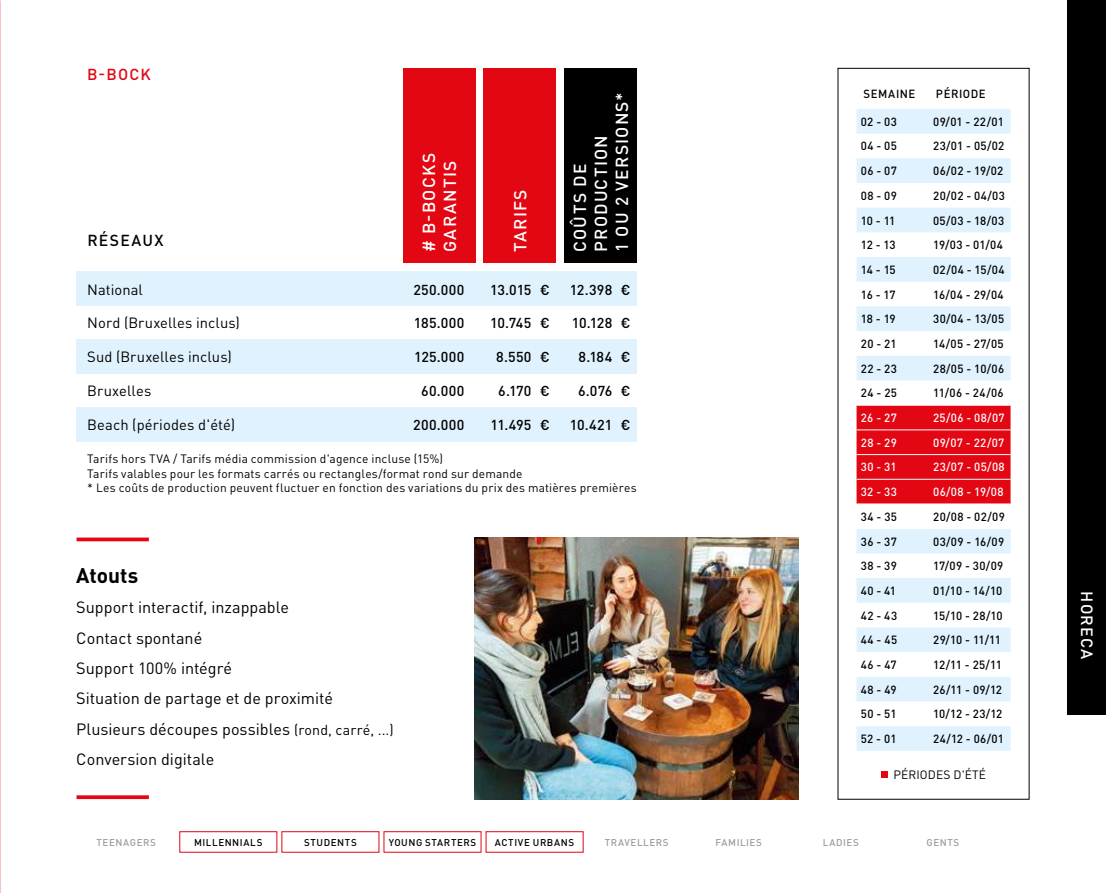
<style>
.page{position:relative;width:1106px;height:893px;background:#fff}
.page>*{position:absolute;margin:0;border:0;box-sizing:border-box;transform-origin:0 0}
.t1{font:700 21px "DINOT";color:#000}
.t2{font:500 17.25px/21px "DINOT";letter-spacing:.07em;color:#fff}
.t3{font:16.2px/30.3px "DINOT";color:#000}
.t4{font:500 16.2px "DINOT";letter-spacing:.07em;color:#fff}
.t5{font:500 15.75px "DINOT";letter-spacing:.085em;color:#000}
.t6{font:500 15.75px "DINOT";color:#e30613}
.t7{font:14.7px "DINOT";letter-spacing:.005em;color:#000}
.t8{font:500 14.25px "DINOT";letter-spacing:.015em;color:#000}
.t9{font:12px/14.4px "DINOT";letter-spacing:.015em;color:#000}
.t10{font:500 11.7px "DINOT";letter-spacing:.03em;color:#000}
.t11{font:500 11.7px "DINOT";letter-spacing:.035em;color:#fff}
.t12{font:500 9.75px "DINOT";letter-spacing:.065em;color:#000}
.t13{font:500 9.75px "DINOT";letter-spacing:.065em;color:#9d9d9c}
.s1{font-size:14.25px}
</style>
<div class="page">
<div style="left:1067px;top:0;width:39px;height:714px;background:#000"></div>
<div style="left:77px;top:271px;width:560px;height:34px;background:#dff2fd"></div>
<div style="left:77px;top:339px;width:560px;height:34px;background:#dff2fd"></div>
<div style="left:77px;top:407px;width:560px;height:34px;background:#dff2fd"></div>
<div style="left:483px;top:68px;width:73px;height:195px;background:#e30613"></div>
<div style="left:403px;top:68px;width:72px;height:195px;background:#e30613"></div>
<div style="left:564px;top:68px;width:73px;height:195px;background:#000"></div>
<div style="left:179px;top:831px;width:98px;height:22px;border:1px solid #e30613"></div>
<div style="left:281px;top:831px;width:98px;height:22px;border:1px solid #e30613"></div>
<div style="left:383px;top:831px;width:98px;height:22px;border:1px solid #e30613"></div>
<div style="left:485px;top:831px;width:98px;height:22px;border:1px solid #e30613"></div>
<hr style="left:77px;top:538px;width:72px;height:3px;background:#e30613">
<img style="left:475px;top:538px;width:323px;height:261px">
<svg style="left:77px;top:795px;width:72px;height:4px"></svg>
<svg style="left:856px;top:109px;width:154px;height:642px"></svg>
<div style="left:856px;top:406px;width:154px;height:98px;background:#e30613"></div>
<hr style="left:856px;top:430px;width:72px;height:1px;background:#fff">
<hr style="left:928px;top:430px;width:82px;height:1px;background:#fff">
<hr style="left:856px;top:454px;width:72px;height:1px;background:#fff">
<hr style="left:928px;top:454px;width:82px;height:1px;background:#fff">
<hr style="left:856px;top:479px;width:72px;height:1px;background:#fff">
<hr style="left:928px;top:479px;width:82px;height:1px;background:#fff">
<hr style="left:856px;top:504px;width:72px;height:1px;background:#fff">
<hr style="left:928px;top:504px;width:82px;height:1px;background:#fff">
<hr style="left:856px;top:528px;width:72px;height:1px;background:#fff">
<hr style="left:928px;top:528px;width:82px;height:1px;background:#fff">
<hr style="left:856px;top:405px;width:72px;height:1px;background:#fff">
<hr style="left:928px;top:405px;width:82px;height:1px;background:#fff">
<div style="left:881px;top:771px;width:6px;height:7px;background:#e30613"></div>
<h3 class="t6" style="left:87px;top:62px;width:65px">B-BOCK</h3>
<h2 class="t2" style="left:568px;top:252px;width:162px;rotate:-90deg">COÛTS DE<br>PRODUCTION<br>1 OU 2 VERSIONS*</h2>
<h2 class="t2" style="left:417px;top:252px;width:101px;rotate:-90deg"># B-BOCKS<br>GARANTIS</h2>
<h2 class="t2" style="left:508px;top:252px;width:64px;rotate:-90deg">TARIFS</h2>
<h3 class="t5" style="left:87px;top:228px;width:78px">RÉSEAUX</h3>
<p class="t7" style="left:87px;top:278px;width:57px">National</p>
<p class="t7" style="left:87px;top:312px;width:154px">Nord (Bruxelles inclus)</p>
<p class="t7" style="left:87px;top:346px;width:146px">Sud (Bruxelles inclus)</p>
<p class="t7" style="left:87px;top:379px;width:66px">Bruxelles</p>
<p class="t7" style="left:87px;top:413px;width:149px">Beach (périodes d'été)</p>
<p class="t8" style="left:570px;top:278px;width:62px">12.398 €</p>
<p class="t8" style="left:572px;top:312px;width:60px">10.128 €</p>
<p class="t8" style="left:578px;top:346px;width:53px">8.184 €</p>
<p class="t8" style="left:578px;top:380px;width:54px">6.076 €</p>
<p class="t8" style="left:570px;top:413px;width:62px">10.421 €</p>
<p class="t9" style="left:87px;top:451px;width:551px">Tarifs hors TVA / Tarifs média commission d'agence incluse (15%)<br>Tarifs valables pour les formats carrés ou rectangles/format rond sur demande<br>* Les coûts de production peuvent fluctuer en fonction des variations du prix des matières premières</p>
<p class="t8" style="left:413px;top:279px;width:53px">250.000</p>
<p class="t8" style="left:414px;top:312px;width:52px">185.000</p>
<p class="t8" style="left:414px;top:346px;width:52px">125.000</p>
<p class="t8" style="left:421px;top:380px;width:45px">60.000</p>
<p class="t8" style="left:413px;top:413px;width:53px">200.000</p>
<p class="t8" style="left:490px;top:279px;width:61px">13.015 €</p>
<p class="t8" style="left:490px;top:312px;width:61px">10.745 €</p>
<p class="t8" style="left:496px;top:346px;width:55px">8.550 €</p>
<p class="t8" style="left:498px;top:380px;width:53px">6.170 €</p>
<p class="t8" style="left:490px;top:414px;width:61px">11.495 €</p>
<h1 class="t1" style="left:76px;top:559px;width:64px">Atouts</h1>
<h3 class="t3" style="left:76px;top:591px;width:319px">Support interactif, inzappable<br>Contact spontané<br>Support 100% intégré<br>Situation de partage et de proximité<br>Plusieurs découpes possibles <span class="s1">(rond, carré, ...)<br></span>Conversion digitale</h3>
<p class="t10" style="left:863px;top:85px;width:53px">SEMAINE</p>
<p class="t10" style="left:936px;top:85px;width:51px">PÉRIODE</p>
<p class="t10" style="left:860px;top:112px;width:38px">02 - 03</p>
<p class="t10" style="left:933px;top:112px;width:72px">09/01 - 22/01</p>
<p class="t10" style="left:860px;top:137px;width:38px">04 - 05</p>
<p class="t10" style="left:933px;top:137px;width:73px">23/01 - 05/02</p>
<p class="t10" style="left:860px;top:162px;width:38px">06 - 07</p>
<p class="t10" style="left:933px;top:162px;width:72px">06/02 - 19/02</p>
<p class="t10" style="left:860px;top:187px;width:38px">08 - 09</p>
<p class="t10" style="left:933px;top:187px;width:73px">20/02 - 04/03</p>
<p class="t10" style="left:860px;top:211px;width:36px">10 - 11</p>
<p class="t10" style="left:933px;top:211px;width:73px">05/03 - 18/03</p>
<p class="t10" style="left:860px;top:236px;width:36px">12 - 13</p>
<p class="t10" style="left:933px;top:236px;width:71px">19/03 - 01/04</p>
<p class="t10" style="left:860px;top:261px;width:36px">14 - 15</p>
<p class="t10" style="left:933px;top:261px;width:73px">02/04 - 15/04</p>
<p class="t10" style="left:860px;top:285px;width:36px">16 - 17</p>
<p class="t10" style="left:933px;top:285px;width:72px">16/04 - 29/04</p>
<p class="t10" style="left:860px;top:310px;width:36px">18 - 19</p>
<p class="t10" style="left:933px;top:310px;width:73px">30/04 - 13/05</p>
<p class="t10" style="left:860px;top:335px;width:37px">20 - 21</p>
<p class="t10" style="left:933px;top:335px;width:72px">14/05 - 27/05</p>
<p class="t10" style="left:860px;top:359px;width:38px">22 - 23</p>
<p class="t10" style="left:933px;top:359px;width:73px">28/05 - 10/06</p>
<p class="t10" style="left:860px;top:384px;width:38px">24 - 25</p>
<p class="t10" style="left:933px;top:384px;width:72px">11/06 - 24/06</p>
<p class="t11" style="left:860px;top:409px;width:37px">26 - 27</p>
<p class="t11" style="left:933px;top:409px;width:73px">25/06 - 08/07</p>
<p class="t11" style="left:860px;top:433px;width:38px">28 - 29</p>
<p class="t11" style="left:933px;top:433px;width:73px">09/07 - 22/07</p>
<p class="t11" style="left:860px;top:458px;width:37px">30 - 31</p>
<p class="t11" style="left:933px;top:458px;width:73px">23/07 - 05/08</p>
<p class="t11" style="left:860px;top:483px;width:38px">32 - 33</p>
<p class="t11" style="left:933px;top:483px;width:72px">06/08 - 19/08</p>
<p class="t10" style="left:860px;top:508px;width:38px">34 - 35</p>
<p class="t10" style="left:933px;top:508px;width:73px">20/08 - 02/09</p>
<p class="t10" style="left:860px;top:532px;width:38px">36 - 37</p>
<p class="t10" style="left:933px;top:532px;width:72px">03/09 - 16/09</p>
<p class="t10" style="left:860px;top:557px;width:38px">38 - 39</p>
<p class="t10" style="left:933px;top:557px;width:72px">17/09 - 30/09</p>
<p class="t10" style="left:860px;top:582px;width:37px">40 - 41</p>
<p class="t10" style="left:933px;top:582px;width:71px">01/10 - 14/10</p>
<p class="t10" style="left:860px;top:606px;width:38px">42 - 43</p>
<p class="t10" style="left:933px;top:606px;width:71px">15/10 - 28/10</p>
<p class="t10" style="left:860px;top:631px;width:38px">44 - 45</p>
<p class="t10" style="left:933px;top:631px;width:69px">29/10 - 11/11</p>
<p class="t10" style="left:860px;top:656px;width:37px">46 - 47</p>
<p class="t10" style="left:933px;top:656px;width:70px">12/11 - 25/11</p>
<p class="t10" style="left:860px;top:680px;width:37px">48 - 49</p>
<p class="t10" style="left:933px;top:680px;width:70px">26/11 - 09/12</p>
<p class="t10" style="left:860px;top:705px;width:37px">50 - 51</p>
<p class="t10" style="left:933px;top:705px;width:71px">10/12 - 23/12</p>
<p class="t10" style="left:860px;top:730px;width:37px">52 - 01</p>
<p class="t10" style="left:933px;top:730px;width:72px">24/12 - 06/01</p>
<p class="t9" style="left:893px;top:767px;width:94px">PÉRIODES D'ÉTÉ</p>
<p class="t13" style="left:97px;top:835px;width:61px">TEENAGERS</p>
<p class="t12" style="left:194px;top:835px;width:70px">MILLENNIALS</p>
<p class="t12" style="left:304px;top:835px;width:54px">STUDENTS</p>
<p class="t12" style="left:389px;top:835px;width:89px">YOUNG STARTERS</p>
<p class="t12" style="left:495px;top:835px;width:81px">ACTIVE URBANS</p>
<p class="t13" style="left:604px;top:835px;width:65px">TRAVELLERS</p>
<p class="t13" style="left:715px;top:835px;width:48px">FAMILIES</p>
<p class="t13" style="left:822px;top:835px;width:38px">LADIES</p>
<p class="t13" style="left:926px;top:835px;width:34px">GENTS</p>
<h3 class="t4" style="left:1099px;top:591px;width:69px;rotate:90deg">HORECA</h3>
</div>
